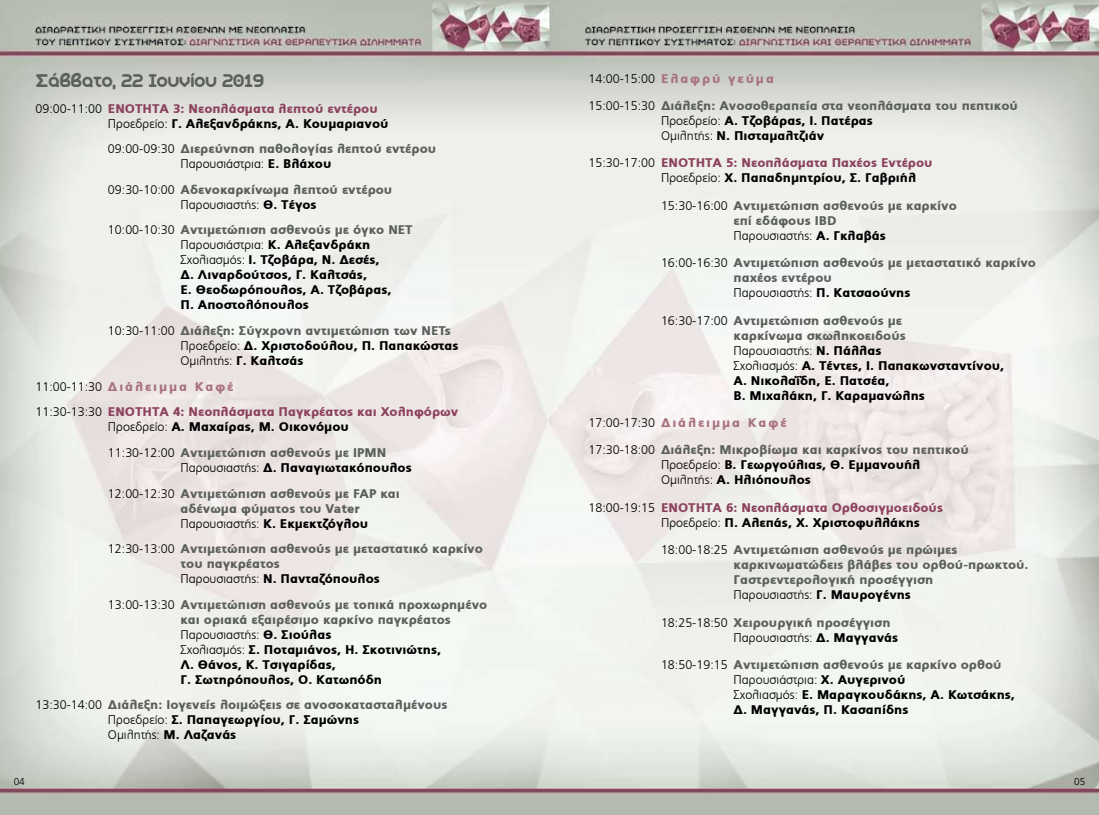
<style>
.page{position:relative;width:1099px;height:815px;background:#fff}
.page>*{position:absolute;margin:0;border:0;box-sizing:border-box;transform-origin:0 0}
.t1{font:20px "Aka Acid GR Soft Ice Cream";color:#5b605a}
.t2{font:900 12.5px/15px "PF Catalog";color:#5b605a}
.t3{font:900 12.5px/15px "PF Catalog";color:#000}
.t4{font:900 12.5px/15px "PF Catalog";color:#8c425d}
.t5{font:300 12.5px/15px "PF Catalog";color:#000}
.t6{font:300 10px "PF Catalog";color:#000}
.s1{font-weight:300;color:#000}
.s2{color:#000}
.s3{font-weight:300}
.s4{color:#5b605a}
.s5{color:#a7727e}
.s6{font-weight:900;color:#5b605a}
.s7{font-weight:900}
</style>
<div class="page">
<img style="left:0;top:0;width:1098px;height:815px">
<h1 class="t1" style="left:35px;top:70px;width:230px">Σάββατο, 22 Ιουνίου 2019</h1>
<p class="t4" style="left:108px;top:101px;width:282px;text-indent:-72px"><span class="s1">09:00-11:00</span> ΕΝΟΤΗΤΑ 3: Νεοπλάσματα λεπτού εντέρου<br><span class="s1">Προεδρείο:</span> <span class="s2">Γ. Αλεξανδράκης, Α. Κουμαριανού</span></p>
<p class="t2" style="left:180px;top:141px;width:257px;text-indent:-72px"><span class="s1">09:00-09:30</span> Διερεύνηση παθολογίας λεπτού εντέρου<br><span class="s1">Παρουσιάστρια:</span> <span class="s2">Ε. Βλάχου</span></p>
<p class="t2" style="left:108px;top:182px;width:286px;text-align:center"><span class="s1">09:30-10:00</span> Αδενοκαρκίνωμα λεπτού εντέρου<br><span class="s1">Παρουσιαστής:</span> <span class="s2">Θ. Τέγος</span></p>
<p class="t3" style="left:180px;top:223px;width:234px;text-indent:-72px"><span class="s3">10:00-10:30</span> <span class="s4">Αντιμετώπιση ασθενούς με όγκο ΝΕΤ<br></span><span class="s3">Παρουσιάστρια:</span> Κ. Αλεξανδράκη<br><span class="s3">Σχολιασμός:</span> Ι. Τζοβάρα, Ν. Δεσές,<br>Δ. Λιναρδούτσος, Γ. Καλτσάς,<br>Ε. Θεοδωρόπουλος, Α. Τζοβάρας,<br>Π. Αποστολόπουλος</p>
<p class="t3" style="left:180px;top:323px;width:279px;text-indent:-72px"><span class="s3">10:30-11:00</span> <span class="s4">Διάλεξη: Σύγχρονη αντιμετώπιση των NETs<br></span><span class="s3">Προεδρείο:</span> Δ. Χριστοδούλου, Π. Παπακώστας<br><span class="s3">Ομιλητής:</span> Γ. Καλτσάς</p>
<p class="t4" style="left:35px;top:374px;width:424px;line-height:25.6px"><span class="s1">11:00-11:30</span> <span class="s5">Διάλειμμα Καφέ<br></span><span class="s1">11:30-13:30</span> ΕΝΟΤΗΤΑ 4: Νεοπλάσματα Παγκρέατος και Χοληφόρων</p>
<p class="t2" style="left:108px;top:414px;width:280px;line-height:25.6px"><span class="s1">Προεδρείο:</span> <span class="s2">Α. Μαχαίρας, Μ. Οικονόμου<br></span><span class="s1">11:30-12:00</span> Αντιμετώπιση ασθενούς με ΙΡΜΝ</p>
<p class="t2" style="left:108px;top:455px;width:305px;line-height:25.6px;text-indent:72px"><span class="s1">Παρουσιαστής:</span> <span class="s2">Δ. Παναγιωτακόπουλος<br></span><span class="s1">12:00-12:30</span> Αντιμετώπιση ασθενούς με FAP και</p>
<p class="t2" style="left:180px;top:501px;width:189px">αδένωμα φύματος του Vater<br><span class="s1">Παρουσιαστής:</span> <span class="s2">Κ. Εκμεκτζόγλου</span></p>
<p class="t2" style="left:180px;top:541px;width:304px;text-indent:-72px"><span class="s1">12:30-13:00</span> Αντιμετώπιση ασθενούς με μεταστατικό καρκίνο του παγκρέατος<br><span class="s1">Παρουσιαστής:</span> <span class="s2">Ν. Πανταζόπουλος</span></p>
<p class="t3" style="left:180px;top:597px;width:308px;text-indent:-72px"><span class="s3">13:00-13:30</span> <span class="s4">Αντιμετώπιση ασθενούς με τοπικά προχωρημένο και οριακά εξαιρέσιμο καρκίνο παγκρέατος </span><span class="s3">Παρουσιαστής:</span> Θ. Σιούλας<br><span class="s3">Σχολιασμός:</span> Σ. Ποταμιάνος, Η. Σκοτινιώτης,<br>Λ. Θάνος, Κ. Τσιγαρίδας,<br>Γ. Σωτηρόπουλος, Ο. Κατωπόδη</p>
<p class="t2" style="left:108px;top:698px;width:341px;text-indent:-72px"><span class="s1">13:30-14:00</span> Διάλεξη: Ιογενείς λοιμώξεις σε ανοσοκατασταλμένους<br><span class="s1">Προεδρείο:</span> <span class="s2">Σ. Παπαγεωργίου, Γ. Σαμώνης<br></span><span class="s1">Ομιλητής:</span> <span class="s2">Μ. Λαζανάς</span></p>
<p class="t2" style="left:588px;top:65px;width:431px;line-height:27.4px"><span class="s1">14:00-15:00</span> <span class="s5">Ελαφρύ γεύμα<br></span><span class="s1">15:00-15:30</span> Διάλεξη: Ανοσοθεραπεία στα νεοπλάσματα του πεπτικού</p>
<p class="t3" style="left:661px;top:113px;width:213px"><span class="s3">Προεδρείο:</span> Α. Τζοβάρας, Ι. Πατέρας<br><span class="s3">Ομιλητής:</span> Ν. Πισταμαλτζιάν</p>
<p class="t4" style="left:661px;top:156px;width:273px;text-indent:-72px"><span class="s1">15:30-17:00</span> ΕΝΟΤΗΤΑ 5: Νεοπλάσματα Παχέος Εντέρου<br><span class="s1">Προεδρείο:</span> <span class="s2">Χ. Παπαδημητρίου, Σ. Γαβριήλ</span></p>
<p class="t2" style="left:733px;top:198px;width:225px;text-indent:-72px"><span class="s1">15:30-16:00</span> Αντιμετώπιση ασθενούς με καρκίνο επί εδάφους IBD<br><span class="s1">Παρουσιαστής:</span> <span class="s2">Α. Γκλαβάς</span></p>
<p class="t2" style="left:733px;top:255px;width:304px;text-indent:-72px"><span class="s1">16:00-16:30</span> Αντιμετώπιση ασθενούς με μεταστατικό καρκίνο παχέος εντέρου<br><span class="s1">Παρουσιαστής:</span> <span class="s2">Π. Κατσαούνης</span></p>
<p class="t3" style="left:733px;top:313px;width:272px;text-indent:-72px"><span class="s3">16:30-17:00</span> <span class="s4">Αντιμετώπιση ασθενούς με<br>καρκίνωμα σκωληκοειδούς<br></span><span class="s3">Παρουσιαστής:</span> Ν. Πάλλας<br><span class="s3">Σχολιασμός:</span> Α. Τέντες, Ι. Παπακωνσταντίνου,<br>Α. Νικολαΐδη, Ε. Πατσέα,<br>Β. Μιχαλάκη, Γ. Καραμανώλης</p>
<p class="t2" style="left:588px;top:409px;width:382px;line-height:27.4px"><span class="s1">17:00-17:30</span> <span class="s5">Διάλειμμα Καφέ<br></span><span class="s1">17:30-18:00</span> Διάλεξη: Μικροβίωμα και καρκίνος του πεπτικού</p>
<p class="t3" style="left:661px;top:458px;width:261px"><span class="s3">Προεδρείο:</span> Β. Γεωργούλιας, Θ. Εμμανουήλ<br><span class="s3">Ομιλητής:</span> Α. Ηλιόπουλος</p>
<p class="t4" style="left:661px;top:500px;width:283px;text-indent:-72px"><span class="s1">18:00-19:15</span> ΕΝΟΤΗΤΑ 6: Νεοπλάσματα Ορθοσιγμοειδούς<br><span class="s1">Προεδρείο:</span> <span class="s2">Π. Αλεπάς, Χ. Χριστοφυλλάκης</span></p>
<p class="t2" style="left:733px;top:542px;width:296px;text-indent:-72px"><span class="s1">18:00-18:25</span> Αντιμετώπιση ασθενούς με πρώιμες καρκινωματώδεις βλάβες του ορθού-πρωκτού.<br>Γαστρεντερολογική προσέγγιση<br><span class="s1">Παρουσιαστής:</span> <span class="s2">Γ. Μαυρογένης</span></p>
<p class="t5" style="left:733px;top:615px;width:166px;text-indent:-72px">18:25-18:50 <span class="s6">Χειρουργική προσέγγιση<br></span>Παρουσιαστής: <span class="s7">Δ. Μαγγανάς</span></p>
<p class="t3" style="left:733px;top:657px;width:283px;text-indent:-72px"><span class="s3">18:50-19:15</span> <span class="s4">Αντιμετώπιση ασθενούς με καρκίνο ορθού </span><span class="s3">Παρουσιάστρια:</span> Χ. Αυγερινού<br><span class="s3">Σχολιασμός:</span> Ε. Μαραγκουδάκης, Α. Κωτσάκης, Δ. Μαγγανάς, Π. Κασαπίδης</p>
<p class="t6" style="left:14px;top:775px;width:13px">04</p>
<p class="t6" style="left:1074px;top:775px;width:13px">05</p>
</div>
